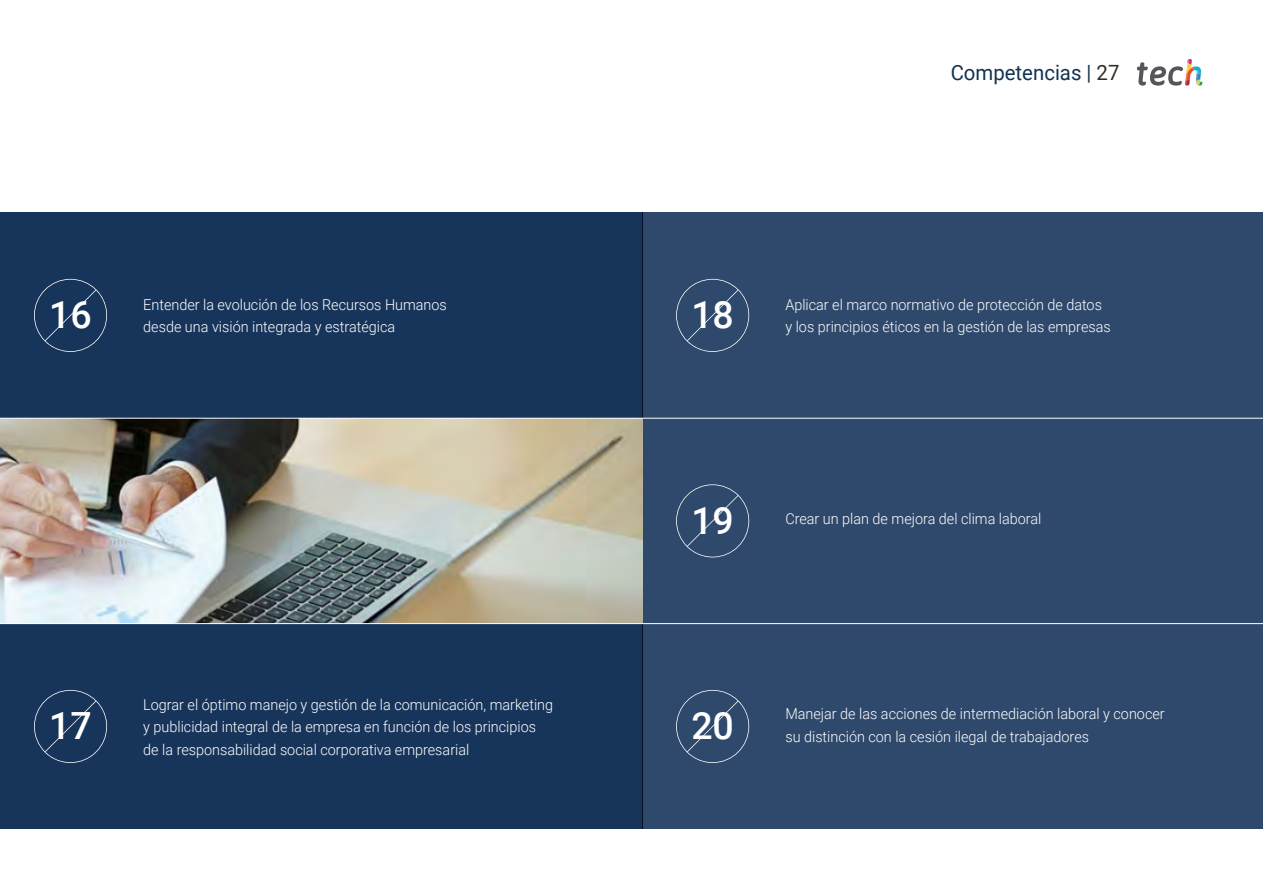
<style>
.page{position:relative;width:1263px;height:893px;background:#fff}
.page>*{position:absolute;margin:0;border:0;box-sizing:border-box;transform-origin:0 0}
.t1{font:500 37.5px "Roboto";color:#fff}
.t2{font:21px "Roboto";color:#123352}
.t3{font:300 15px/22.5px "Roboto";color:#fff;scale:.96 1}
.s1{color:#312e20}
</style>
<div class="page">
<div style="left:0;top:213px;width:642px;height:616px;background:#17355b"></div>
<div style="left:642px;top:213px;width:621px;height:616px;background:#2e496b"></div>
<svg style="left:676px;top:279px;width:73px;height:73px"></svg>
<svg style="left:676px;top:484px;width:73px;height:73px"></svg>
<svg style="left:34px;top:279px;width:73px;height:73px"></svg>
<svg style="left:676px;top:690px;width:73px;height:73px"></svg>
<img style="left:0;top:419px;width:642px;height:204px">
<svg style="left:34px;top:690px;width:73px;height:73px"></svg>
<hr style="left:0;top:418px;width:1263px;height:1px;background:#fff">
<hr style="left:0;top:623px;width:1263px;height:1px;background:#fff">
<svg style="left:1137px;top:59px;width:65px;height:27px"></svg>
<h2 class="t2" style="left:951px;top:57px;width:170px">Competencias | <span class="s1">27</span></h2>
<h1 class="t1" style="left:49px;top:288px;width:44px">16</h1>
<p class="t3" style="left:143px;top:293px;width:318px">Entender la evolución de los Recursos Humanos desde una visión integrada y estratégica</p>
<h1 class="t1" style="left:691px;top:288px;width:44px">18</h1>
<p class="t3" style="left:785px;top:293px;width:340px">Aplicar el marco normativo de protección de datos y los principios éticos en la gestión de las empresas</p>
<h1 class="t1" style="left:691px;top:494px;width:44px">19</h1>
<p class="t3" style="left:785px;top:507px;width:268px">Crear un plan de mejora del clima laboral</p>
<p class="t3" style="left:143px;top:692px;width:428px">Lograr el óptimo manejo y gestión de la comunicación, marketing y publicidad integral de la empresa en función de los principios de la responsabilidad social corporativa empresarial</p>
<h1 class="t1" style="left:49px;top:699px;width:44px">17</h1>
<h1 class="t1" style="left:691px;top:699px;width:44px">20</h1>
<p class="t3" style="left:785px;top:702px;width:397px">Manejar de las acciones de intermediación laboral y conocer su distinción con la cesión ilegal de trabajadores</p>
</div>
